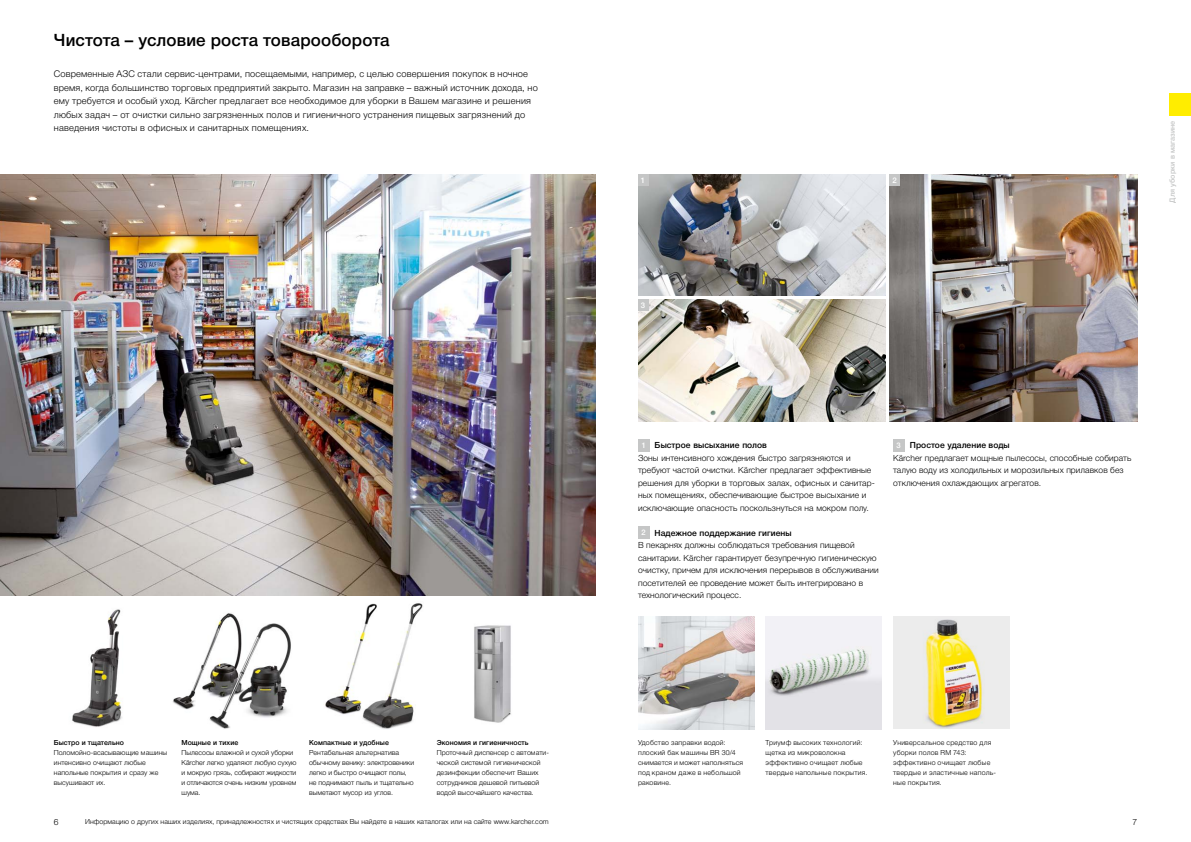
<style>
.page{position:relative;width:1191px;height:842px;background:#fff}
.page>*{position:absolute;margin:0;border:0;box-sizing:border-box;transform-origin:0 0}
.t1{font:500 17px "Helvetica Neue Cyr";letter-spacing:.01em;color:#000}
.t2{font:300 9.2px/13.5px "Helvetica Neue Cyr";letter-spacing:.02em;color:#000}
.t3{font:300 8.5px/12.5px "Helvetica Neue Cyr";letter-spacing:.01em;color:#000}
.t4{font:300 8.5px "Helvetica Neue LT Pro";color:#000}
.t5{font:500 7.8px "Helvetica Neue LT Pro";color:#fff}
.t6{font:500 7.2px "Helvetica Neue Cyr";letter-spacing:.01em;color:#c5c6c6}
.t7{font:300 7px/10px "Helvetica Neue Cyr";letter-spacing:.01em;color:#000}
.t8{font:300 7px/10px "Helvetica Neue Cyr";letter-spacing:.03em;color:#000}
.t9{font:500 7px "Helvetica Neue Cyr";letter-spacing:.01em;color:#000}
.s1{font-family:"Helvetica Neue LT Pro"}
.s2{font-weight:500;font-size:7.8px;color:#fff}
.s3{font-weight:500}
</style>
<div class="page">
<img style="left:638px;top:300px;width:247px;height:121px">
<div style="left:638px;top:300px;width:10px;height:11px;background:#c5c6c6"></div>
<img style="left:638px;top:174px;width:247px;height:122px">
<div style="left:638px;top:174px;width:10px;height:12px;background:#c5c6c6"></div>
<div style="left:1169px;top:94px;width:22px;height:22px;background:#ffed00"></div>
<img style="left:889px;top:174px;width:248px;height:247px">
<div style="left:889px;top:174px;width:11px;height:12px;background:#c5c6c6"></div>
<img style="left:0;top:174px;width:595px;height:421px">
<img style="left:474px;top:625px;width:37px;height:98px">
<img style="left:72px;top:609px;width:50px;height:118px">
<img style="left:172px;top:613px;width:119px;height:116px">
<img style="left:325px;top:603px;width:98px;height:126px">
<img style="left:765px;top:617px;width:117px;height:112px">
<img style="left:638px;top:617px;width:116px;height:112px">
<div style="left:893px;top:617px;width:116px;height:112px;background:#ececec"></div>
<img style="left:926px;top:620px;width:55px;height:105px">
<div style="left:638px;top:439px;width:11px;height:12px;background:#c5c6c6"></div>
<div style="left:638px;top:526px;width:11px;height:13px;background:#c5c6c6"></div>
<div style="left:893px;top:439px;width:11px;height:12px;background:#c5c6c6"></div>
<h1 class="t1" style="left:54px;top:31px;width:337px">Чистота – условие роста товарооборота</h1>
<p class="t2" style="left:54px;top:68px;width:485px">Современные АЗС стали сервис-центрами, посещаемыми, например, с целью совершения покупок в ночное время, когда большинство торговых предприятий закрыто. Магазин на заправке – важный источник дохода, но ему требуется и особый уход. K<span class="s1">ä</span>rcher предлагает все необходимое для уборки в Вашем магазине и решения любых задач – от очистки сильно загрязненных полов и гигиеничного устранения пищевых загрязнений до наведения чистоты в офисных и санитарных помещениях.</p>
<p class="t5" style="left:641px;top:175px;width:6px">1</p>
<p class="t5" style="left:892px;top:175px;width:6px">2</p>
<p class="t5" style="left:641px;top:300px;width:6px">3</p>
<p class="t6" style="left:1168px;top:203px;width:84px;rotate:-90deg">Для уборки в магазине</p>
<p class="t3" style="left:638px;top:439px;width:238px;text-indent:3px"><span class="s2">1</span> <span class="s3">Быстрое высыхание полов<br></span>Зоны интенсивного хождения быстро загрязняются и требуют частой очистки. K<span class="s1">ä</span>rcher предлагает эффективные решения для уборки в торговых залах, офисных и санитар&shy;ных помещениях, обеспечивающие быстрое высыхание и исключающие опасность поскользнуться на мокром полу.</p>
<p class="t3" style="left:638px;top:527px;width:242px;text-indent:3px"><span class="s2">2</span> <span class="s3">Надежное поддержание гигиены<br></span>В пекарнях должны соблюдаться требования пищевой санитарии. K<span class="s1">ä</span>rcher гарантирует безупречную гигиеническую очистку, причем для исключения перерывов в обслуживании посетителей ее проведение может быть интегрировано в технологический процесс.</p>
<p class="t3" style="left:893px;top:439px;width:240px;text-indent:3px"><span class="s2">3</span> <span class="s3">Простое удаление воды<br></span>K<span class="s1">ä</span>rcher предлагает мощные пылесосы, способные собирать талую воду из холодильных и морозильных прилавков без отключения охлаждающих агрегатов.</p>
<p class="t9" style="left:54px;top:739px;width:72px">Быстро и тщательно</p>
<p class="t7" style="left:54px;top:747px;width:115px">Поломойно-всасывающие машины интенсивно очищают любые напольные покрытия и сразу же высушивают их.</p>
<p class="t9" style="left:181px;top:739px;width:58px">Мощные и тихие</p>
<p class="t7" style="left:181px;top:747px;width:117px">Пылесосы влажной и сухой уборки<br>K<span class="s1">ä</span>rcher легко удаляют любую сухую и мокрую грязь, собирают жидкости и отличаются очень низким уровнем шума.</p>
<p class="t9" style="left:309px;top:739px;width:81px">Компактные и удобные</p>
<p class="t7" style="left:309px;top:747px;width:107px">Рентабельная альтернатива обычному венику: электровеники легко и быстро очищают полы, не поднимают пыль и тщательно выметают мусор из углов.</p>
<p class="t9" style="left:437px;top:739px;width:93px">Экономия и гигиеничность</p>
<p class="t7" style="left:437px;top:747px;width:114px">Проточный диспенсер с автомати&shy;ческой системой гигиенической дезинфекции обеспечит Ваших сотрудников дешевой питьевой водой высочайшего качества.</p>
<p class="t8" style="left:638px;top:737px;width:107px">Удобство заправки водой: плоский бак машины BR 30/4 снимается и может наполняться под краном даже в небольшой раковине.</p>
<p class="t8" style="left:893px;top:737px;width:104px">Универсальное средство для уборки полов RM 743: эффективно очищает любые твердые и эластичные наполь&shy;ные покрытия.</p>
<p class="t8" style="left:765px;top:737px;width:103px">Триумф высоких технологий: щетка из микроволокна эффективно очищает любые твердые напольные покрытия.</p>
<p class="t7" style="left:85px;top:816px;width:465px">Информацию о других наших изделиях, принадлежностях и чистящих средствах Вы найдете в наших каталогах или на сайте www.karcher.com</p>
<p class="t4" style="left:54px;top:816px;width:6px">6</p>
<p class="t4" style="left:1132px;top:816px;width:6px">7</p>
</div>
